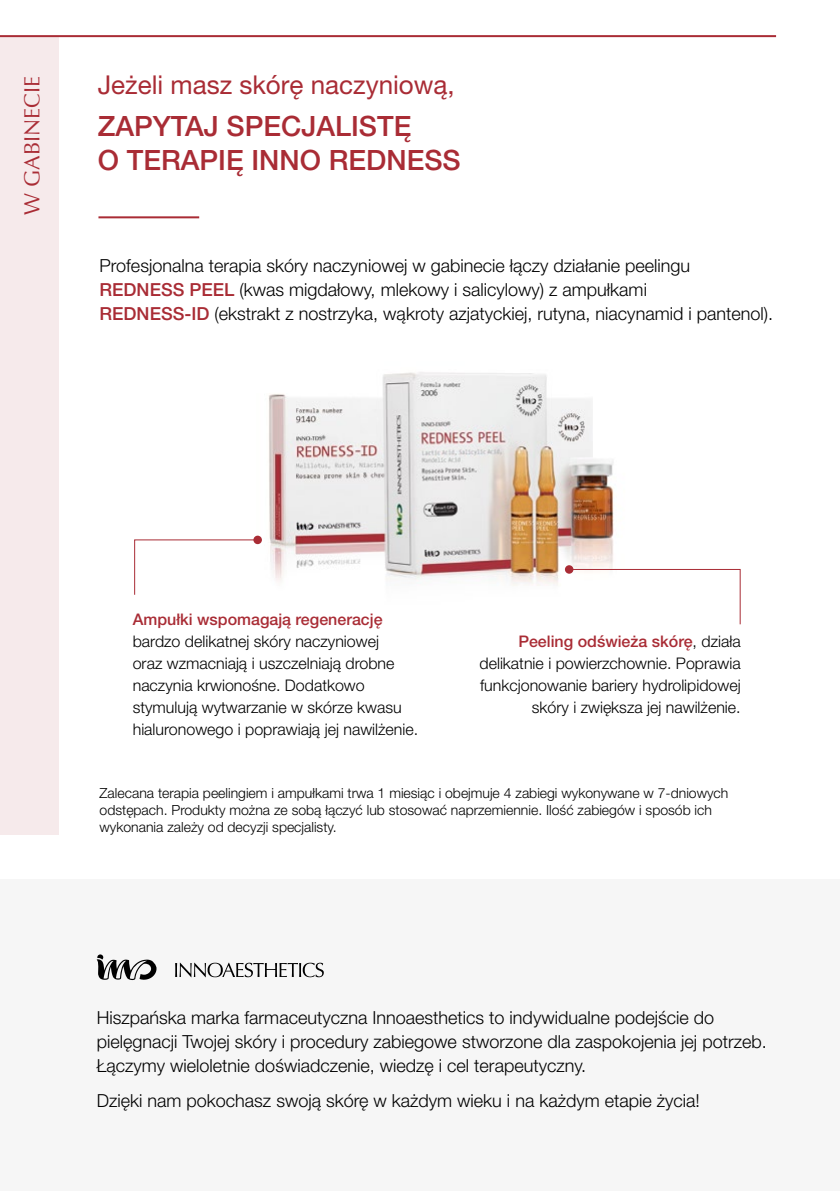
<style>
.page{position:relative;width:840px;height:1191px;background:#fff}
.page>*{position:absolute;margin:0;border:0;box-sizing:border-box;transform-origin:0 0}
.t1{font:500 28px/34px "Helvetica Neue LT Pro";color:#a92c35}
.t2{font:26px "Helvetica Neue LT Pro";color:#a92c35}
.t3{font:22px "Optima";color:#a92c35}
.t4{font:300 18px/24px "Helvetica Neue LT Pro";color:#000}
.t5{font:300 16px/22px "Helvetica Neue LT Pro";color:#000}
.t6{font:500 16px "Helvetica Neue LT Pro";color:#a92c35}
.t7{font:300 14px/16.8px "Helvetica Neue LT Pro";color:#000}
.s1{font-weight:500;color:#a92c35}
</style>
<div class="page">
<img style="left:260px;top:372px;width:354px;height:214px">
<div style="left:0;top:36px;width:58px;height:799px;background:#f6eaeb"></div>
<div style="left:0;top:879px;width:839px;height:312px;background:#f6f6f6"></div>
<svg style="left:97px;top:954px;width:60px;height:26px"></svg>
<svg style="left:175px;top:962px;width:148px;height:15px"></svg>
<hr style="left:0;top:35px;width:775px;height:2px;background:#a92c35">
<hr style="left:98px;top:216px;width:101px;height:2px;background:#a92c35">
<svg style="left:134px;top:539px;width:125px;height:56px"></svg>
<div style="left:253px;top:535px;width:9px;height:9px;background:#a92c35;border-radius:50%"></div>
<svg style="left:570px;top:568px;width:170px;height:57px"></svg>
<svg style="left:564px;top:565px;width:9px;height:9px"></svg>
<p class="t3" style="left:19px;top:215px;width:141px;rotate:-90deg">W GABINECIE</p>
<h2 class="t2" style="left:98px;top:70px;width:358px">Jeżeli masz skórę naczyniową,</h2>
<h1 class="t1" style="left:98px;top:109px;width:364px">ZAPYTAJ SPECJALISTĘ<br>O TERAPIĘ INNO REDNESS</h1>
<p class="t4" style="left:99px;top:253px;width:674px">Profesjonalna terapia skóry naczyniowej w gabinecie łączy działanie peelingu<br><span class="s1">REDNESS PEEL</span> (kwas migdałowy, mlekowy i salicylowy) z ampułkami<br><span class="s1">REDNESS-ID</span> (ekstrakt z nostrzyka, wąkroty azjatyckiej, rutyna, niacynamid i pantenol).</p>
<p class="t6" style="left:133px;top:609px;width:251px">Ampułki wspomagają regenerację</p>
<p class="t5" style="left:133px;top:630px;width:287px">bardzo delikatnej skóry naczyniowej<br>oraz wzmacniają i uszczelniają drobne naczynia krwionośne. Dodatkowo stymulują wytwarzanie w skórze kwasu hialuronowego i poprawiają jej nawilżenie.</p>
<p class="t5" style="left:479px;top:630px;width:262px;text-align:right"><span class="s1">Peeling odświeża skórę</span>, działa delikatnie i powierzchownie. Poprawia funkcjonowanie bariery hydrolipidowej skóry i zwiększa jej nawilżenie.</p>
<p class="t7" style="left:99px;top:784px;width:630px">Zalecana terapia peelingiem i ampułkami trwa 1 miesiąc i obejmuje 4 zabiegi wykonywane w 7-dniowych odstępach. Produkty można ze sobą łączyć lub stosować naprzemiennie. Ilość zabiegów i sposób ich wykonania zależy od decyzji specjalisty.</p>
<p class="t4" style="left:97px;top:1005px;width:671px">Hiszpańska marka farmaceutyczna Innoaesthetics to indywidualne podejście do pielęgnacji Twojej skóry i procedury zabiegowe stworzone dla zaspokojenia jej potrzeb.<br>Łączymy wieloletnie doświadczenie, wiedzę i cel terapeutyczny.</p>
<p class="t4" style="left:97px;top:1088px;width:604px">Dzięki nam pokochasz swoją skórę w każdym wieku i na każdym etapie życia!</p>
</div>
